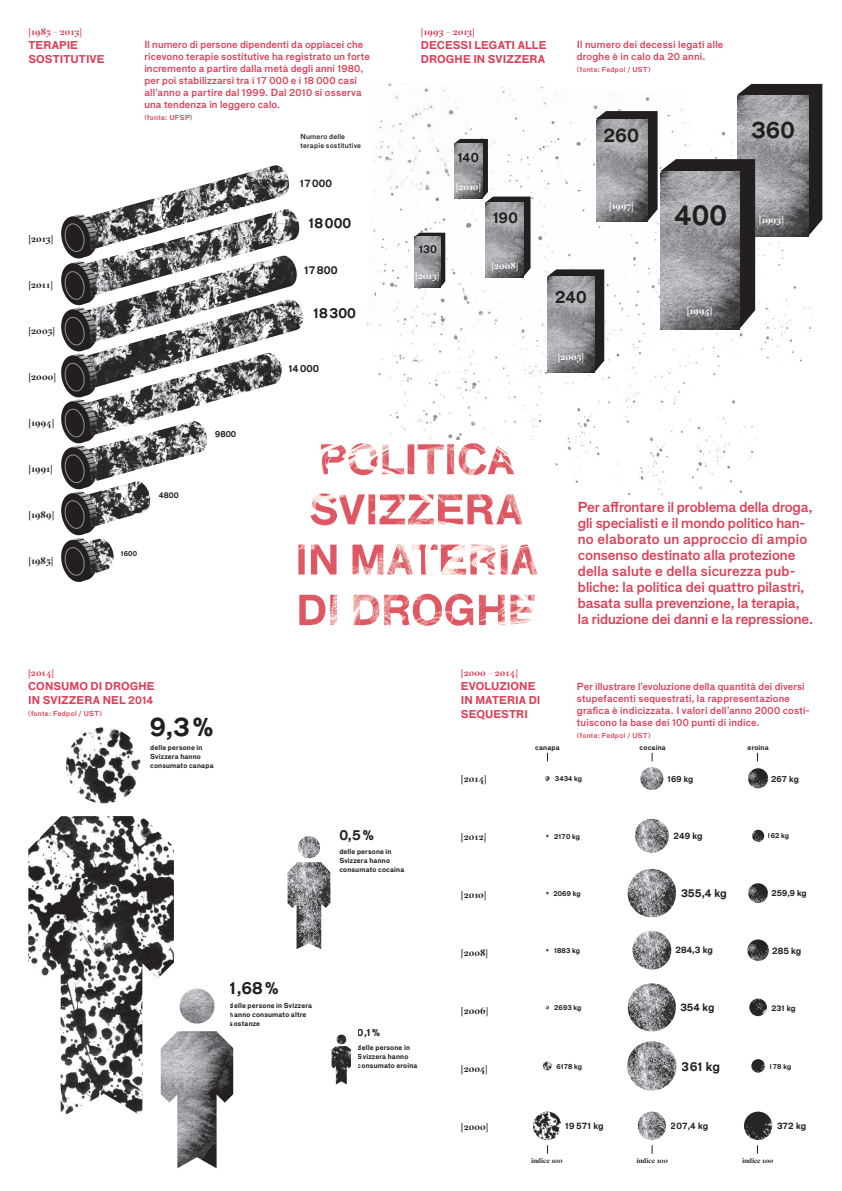
<style>
.page{position:relative;width:842px;height:1191px;background:#fff}
.page>*{position:absolute;margin:0;border:0;box-sizing:border-box;transform-origin:0 0}
.t1{font:700 28px "F Grotesk";color:#231f20}
.t2{font:700 26px "F Grotesk";color:#231f20}
.t3{font:700 23px "F Grotesk";color:#231f20}
.t4{font:700 19px "F Grotesk";color:#231f20}
.t5{font:700 17px "F Grotesk";color:#231f20}
.t6{font:700 15px "F Grotesk";color:#231f20}
.t7{font:14px/16px "F Grotesk Demi";letter-spacing:-.005em;color:#da3f57}
.t8{font:700 14px "F Grotesk";color:#231f20}
.t9{font:700 13px "F Grotesk";color:#231f20}
.t10{font:700 12.5px "F Grotesk";color:#231f20}
.t11{font:700 11px/14px "F Grotesk";letter-spacing:.005em;color:#da3f57}
.t12{font:700 11px "F Grotesk";color:#231f20}
.t13{font:700 10.5px "F Grotesk";color:#231f20}
.t14{font:10px/12px "F Grotesk Demi";letter-spacing:.015em;color:#da3f57}
.t15{font:700 10px "F Grotesk";color:#231f20}
.t16{font:700 9.5px "GT Sectra Display";letter-spacing:.01em;color:#231f20}
.t17{font:700 9.5px "GT Sectra Display";letter-spacing:-.005em;color:#fff}
.t18{font:700 9.5px "GT Sectra Display";color:#da3f57}
.t19{font:700 9px "F Grotesk";color:#231f20}
.t20{font:700 8.5px "F Grotesk";color:#231f20}
.t21{font:700 8px "F Grotesk";color:#231f20}
.t22{font:700 7px/9px "F Grotesk";letter-spacing:.025em;color:#231f20}
.t23{font:7px "F Grotesk Demi";letter-spacing:.05em;color:#da3f57}
.t24{font:7px/9px "F Grotesk Demi";letter-spacing:.03em;color:#231f20}
.t25{font:700 7px "GT Sectra Display";letter-spacing:-.01em;color:#231f20}
</style>
<div class="page">
<img style="left:331px;top:1034px;width:20px;height:50px">
<img style="left:28px;top:727px;width:146px;height:388px">
<img style="left:161px;top:988px;width:72px;height:180px">
<img style="left:288px;top:836px;width:42px;height:113px">
<img style="left:98px;top:390px;width:153px;height:31px">
<img style="left:98px;top:421px;width:109px;height:60px">
<img style="left:98px;top:481px;width:53px;height:45px">
<img style="left:98px;top:538px;width:16px;height:35px">
<img style="left:98px;top:299px;width:206px;height:91px">
<img style="left:98px;top:210px;width:202px;height:88px">
<img style="left:98px;top:165px;width:192px;height:86px">
<svg style="left:61px;top:214px;width:37px;height:368px"></svg>
<img style="left:744px;top:1111px;width:28px;height:29px;border-radius:14px">
<img style="left:638px;top:1111px;width:28px;height:29px;border-radius:14px">
<img style="left:533px;top:1111px;width:28px;height:29px;border-radius:14px">
<img style="left:367px;top:83px;width:179px;height:243px">
<img style="left:503px;top:115px;width:44px;height:75px">
<img style="left:377px;top:190px;width:379px;height:305px">
<svg style="left:547px;top:84px;width:275px;height:288px"></svg>
<img style="left:547px;top:277px;width:48px;height:95px">
<svg style="left:455px;top:139px;width:75px;height:138px"></svg>
<img style="left:455px;top:143px;width:27px;height:55px">
<svg style="left:415px;top:233px;width:30px;height:54px"></svg>
<img style="left:415px;top:237px;width:25px;height:50px">
<img style="left:628px;top:869px;width:48px;height:48px;border-radius:24px">
<img style="left:632px;top:930px;width:39px;height:39px;border-radius:19px">
<img style="left:635px;top:819px;width:34px;height:34px;border-radius:17px">
<img style="left:640px;top:767px;width:23px;height:23px;border-radius:11px">
<svg style="left:543px;top:1061px;width:9px;height:9px"></svg>
<svg style="left:545px;top:1005px;width:4px;height:4px"></svg>
<svg style="left:545px;top:776px;width:5px;height:5px"></svg>
<img style="left:627px;top:1041px;width:49px;height:49px;border-radius:25px">
<img style="left:628px;top:983px;width:48px;height:48px;border-radius:24px">
<img style="left:751px;top:1059px;width:14px;height:13px;border-radius:7px">
<svg style="left:752px;top:829px;width:12px;height:13px"></svg>
<img style="left:748px;top:883px;width:20px;height:20px;border-radius:10px">
<img style="left:748px;top:768px;width:20px;height:20px;border-radius:10px">
<img style="left:747px;top:939px;width:22px;height:22px;border-radius:11px">
<img style="left:749px;top:998px;width:18px;height:18px;border-radius:9px">
<div style="left:577px;top:40px;width:147px;height:45px;background:#fff"></div>
<img style="left:298px;top:440px;width:253px;height:186px">
<p class="t18" style="left:28px;top:25px;width:55px">[1985 – 2013]</p>
<p class="t11" style="left:28px;top:38px;width:78px">TERAPIE<br>SOSTITUTIVE</p>
<p class="t14" style="left:144px;top:38px;width:227px">Il numero di persone dipendenti da oppiacei che ricevono terapie sostitutive ha registrato un forte incremento a partire dalla metà degli anni 1980, per poi stabilizzarsi tra i 17 000 e i 18 000 casi all’anno a partire dal 1999. Dal 2010 si osserva una tendenza in leggero calo.</p>
<p class="t23" style="left:144px;top:113px;width:50px">(fonte: UFSP)</p>
<p class="t24" style="left:300px;top:132px;width:62px">Numero delle terapie sostitutive</p>
<p class="t16" style="left:28px;top:233px;width:26px">[2013]</p>
<p class="t16" style="left:28px;top:279px;width:26px">[2011]</p>
<p class="t16" style="left:28px;top:325px;width:28px">[2005]</p>
<p class="t16" style="left:28px;top:371px;width:29px">[2000]</p>
<p class="t16" style="left:28px;top:417px;width:27px">[1994]</p>
<p class="t16" style="left:28px;top:463px;width:26px">[1991]</p>
<p class="t16" style="left:28px;top:509px;width:27px">[1989]</p>
<p class="t16" style="left:28px;top:555px;width:27px">[1985]</p>
<p class="t22" style="left:121px;top:548px;width:18px">1600</p>
<p class="t21" style="left:159px;top:490px;width:21px">4800</p>
<p class="t20" style="left:215px;top:429px;width:23px">9800</p>
<p class="t18" style="left:28px;top:667px;width:27px">[2014]</p>
<p class="t11" style="left:28px;top:679px;width:128px">CONSUMO DI DROGHE<br>IN SVIZZERA NEL 2014</p>
<p class="t23" style="left:28px;top:709px;width:75px">(fonte: Fedpol / UST)</p>
<h2 class="t2" style="left:150px;top:710px;width:65px">9,3%</h2>
<p class="t22" style="left:150px;top:742px;width:65px">delle persone in<br>Svizzera hanno consumato canapa</p>
<p class="t13" style="left:300px;top:176px;width:34px">17000</p>
<h3 class="t8" style="left:308px;top:215px;width:44px">18000</h3>
<p class="t12" style="left:304px;top:263px;width:35px">17800</p>
<h3 class="t8" style="left:313px;top:305px;width:44px">18300</h3>
<p class="t15" style="left:288px;top:362px;width:32px">14000</p>
<p class="t18" style="left:421px;top:25px;width:55px">[1993 – 2013]</p>
<p class="t11" style="left:421px;top:38px;width:127px">DECESSI LEGATI ALLE<br>DROGHE IN SVIZZERA</p>
<p class="t14" style="left:577px;top:38px;width:148px">Il numero dei decessi legati alle droghe è in calo da 20 anni.</p>
<p class="t23" style="left:577px;top:65px;width:75px">(fonte: Fedpol / UST)</p>
<p class="t12" style="left:419px;top:242px;width:20px">130</p>
<p class="t17" style="left:415px;top:270px;width:26px">[2013]</p>
<h3 class="t9" style="left:457px;top:149px;width:23px">140</h3>
<p class="t17" style="left:456px;top:181px;width:27px">[2010]</p>
<h3 class="t6" style="left:493px;top:208px;width:26px">190</h3>
<p class="t17" style="left:491px;top:259px;width:28px">[2008]</p>
<h3 class="t4" style="left:604px;top:124px;width:37px">260</h3>
<p class="t17" style="left:609px;top:199px;width:26px">[1997]</p>
<h3 class="t5" style="left:555px;top:287px;width:33px">240</h3>
<p class="t17" style="left:558px;top:351px;width:28px">[2005]</p>
<h1 class="t1" style="left:674px;top:198px;width:54px">400</h1>
<p class="t17" style="left:687px;top:305px;width:27px">[1994]</p>
<h3 class="t3" style="left:752px;top:116px;width:45px">360</h3>
<p class="t17" style="left:759px;top:214px;width:27px">[1993]</p>
<p class="t18" style="left:461px;top:667px;width:59px">[2000 – 2014]</p>
<p class="t11" style="left:461px;top:679px;width:81px">EVOLUZIONE<br>IN MATERIA DI<br>SEQUESTRI</p>
<p class="t7" style="left:578px;top:499px;width:237px">Per affrontare il problema della droga, gli specialisti e il mondo politico han&shy;no elaborato un approccio di ampio consenso destinato alla protezione della salute e della sicurezza pub&shy;bliche: la politica dei quattro pilastri, basata sulla prevenzione, la terapia, la riduzione dei danni e la repressione.</p>
<p class="t14" style="left:577px;top:680px;width:234px">Per illustrare l’evoluzione della quantità dei diversi stupefacenti sequestrati, la rappresentazione grafica è indicizzata. I valori dell’anno 2000 costi&shy;tuiscono la base dei 100 punti di indice.</p>
<p class="t23" style="left:577px;top:731px;width:75px">(fonte: Fedpol / UST)</p>
<p class="t16" style="left:461px;top:773px;width:27px">[2014]</p>
<p class="t22" style="left:535px;top:743px;width:26px">canapa</p>
<p class="t22" style="left:555px;top:774px;width:29px">3434 kg</p>
<p class="t22" style="left:640px;top:743px;width:28px">cocaina</p>
<p class="t20" style="left:667px;top:773px;width:27px">169 kg</p>
<p class="t22" style="left:748px;top:743px;width:23px">eroina</p>
<p class="t20" style="left:771px;top:773px;width:29px">267 kg</p>
<h3 class="t8" style="left:339px;top:827px;width:36px">0,5%</h3>
<p class="t22" style="left:339px;top:847px;width:67px">delle persone in<br>Svizzera hanno consumato cocaina</p>
<h3 class="t5" style="left:230px;top:977px;width:50px">1,68%</h3>
<p class="t22" style="left:230px;top:1001px;width:84px">delle persone in Svizzera hanno consumato altre sostanze</p>
<p class="t16" style="left:461px;top:831px;width:27px">[2012]</p>
<p class="t16" style="left:461px;top:889px;width:27px">[2010]</p>
<p class="t16" style="left:461px;top:947px;width:29px">[2008]</p>
<p class="t16" style="left:461px;top:1005px;width:29px">[2006]</p>
<p class="t22" style="left:554px;top:831px;width:27px">2170 kg</p>
<p class="t22" style="left:553px;top:889px;width:29px">2069 kg</p>
<p class="t22" style="left:554px;top:946px;width:27px">1883 kg</p>
<p class="t22" style="left:554px;top:1003px;width:29px">2693 kg</p>
<p class="t19" style="left:674px;top:830px;width:31px">249 kg</p>
<p class="t22" style="left:768px;top:831px;width:23px">162 kg</p>
<p class="t12" style="left:681px;top:886px;width:47px">355,4 kg</p>
<p class="t20" style="left:771px;top:888px;width:37px">259,9 kg</p>
<p class="t19" style="left:675px;top:944px;width:39px">284,3 kg</p>
<p class="t19" style="left:772px;top:945px;width:31px">285 kg</p>
<p class="t13" style="left:680px;top:1001px;width:35px">354 kg</p>
<p class="t21" style="left:771px;top:1003px;width:26px">231 kg</p>
<p class="t15" style="left:358px;top:1026px;width:24px">0,1%</p>
<p class="t22" style="left:358px;top:1043px;width:61px">delle persone in<br>Svizzera hanno consumato eroina</p>
<p class="t16" style="left:461px;top:1063px;width:29px">[2004]</p>
<p class="t16" style="left:461px;top:1121px;width:29px">[2000]</p>
<p class="t22" style="left:556px;top:1061px;width:27px">6178 kg</p>
<p class="t19" style="left:565px;top:1120px;width:40px">19 571 kg</p>
<p class="t10" style="left:682px;top:1058px;width:39px">361 kg</p>
<p class="t19" style="left:671px;top:1120px;width:39px">207,4 kg</p>
<p class="t22" style="left:770px;top:1061px;width:23px">178 kg</p>
<p class="t19" style="left:777px;top:1120px;width:31px">372 kg</p>
<p class="t25" style="left:531px;top:1155px;width:33px">indice 100</p>
<p class="t25" style="left:636px;top:1155px;width:33px">indice 100</p>
<p class="t25" style="left:742px;top:1155px;width:33px">indice 100</p>
</div>
